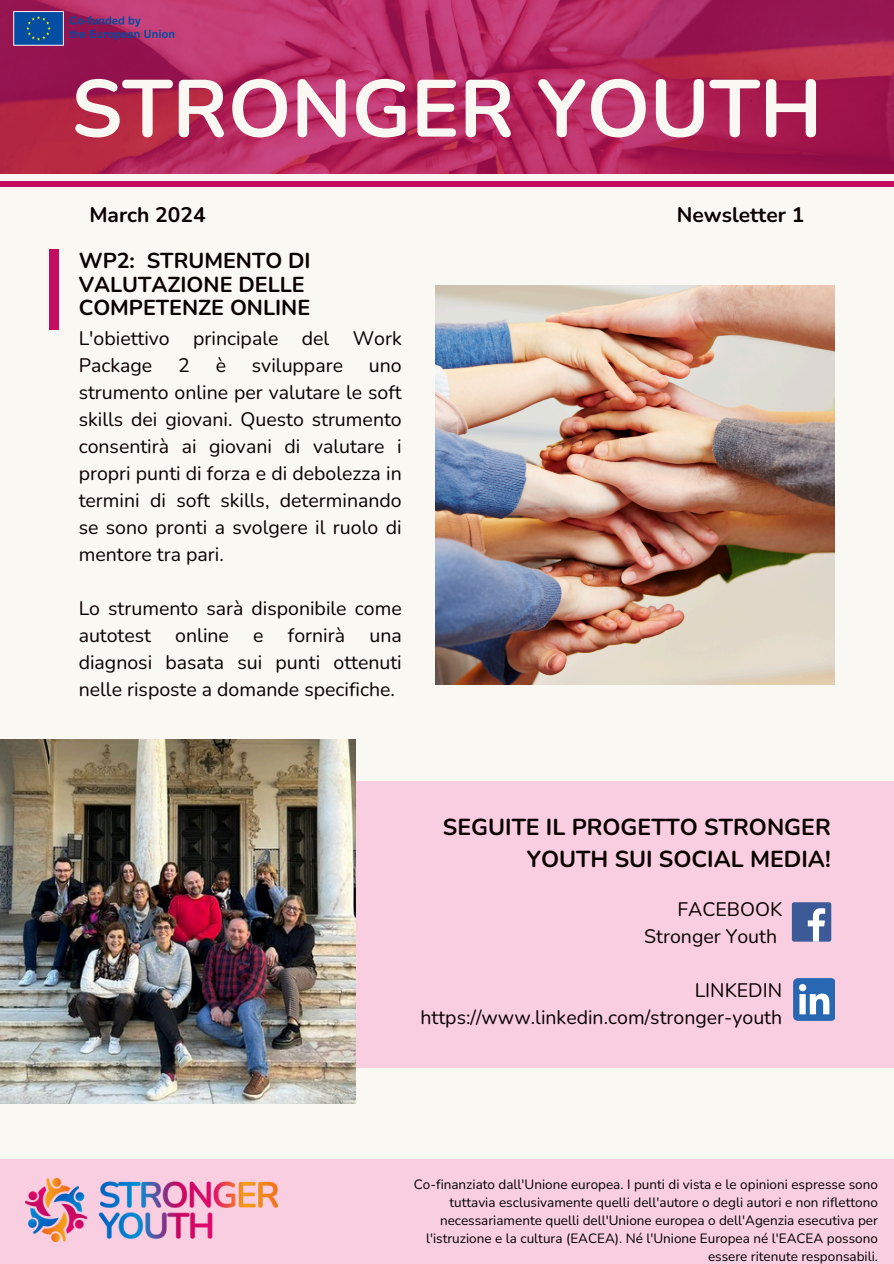
<style>
.page{position:relative;width:894px;height:1264px;background:#fff}
.page>*{position:absolute;margin:0;border:0;box-sizing:border-box;transform-origin:0 0}
.t1{font:700 80.7px "Nunito";color:#faf8f2}
.t2{font:700 23.1px/31.5px "Nunito";color:#090000;text-align:right}
.t3{font:700 21.6px/23.7px "Nunito";color:#090000}
.t4{font:700 21px "Nunito";color:#090000}
.t5{font:19.5px/27px "Nunito";color:#090000;text-align:right}
.t6{font:13.5px/18px "Nunito";color:#000;text-align:right}
</style>
<div class="page">
<div style="left:0;top:0;width:893px;height:1263px;background:#faf8f2"></div>
<div style="left:272px;top:781px;width:621px;height:286px;background:#facee1"></div>
<div style="left:0;top:181px;width:893px;height:6px;background:#c40c61"></div>
<div style="left:49px;top:249px;width:9px;height:80px;background:#c40c61"></div>
<div style="left:0;top:1158px;width:893px;height:105px;background:#facee1"></div>
<img style="left:0;top:739px;width:356px;height:364px">
<img style="left:436px;top:285px;width:398px;height:399px">
<div style="left:791px;top:902px;width:40px;height:39px;background:#3d5a98;border-radius:2px"></div>
<svg style="left:807px;top:908px;width:17px;height:33px"></svg>
<img style="left:793px;top:978px;width:41px;height:41px">
<img style="left:25px;top:1178px;width:252px;height:63px">
<img style="left:0;top:0;width:892px;height:174px">
<img style="left:13px;top:11px;width:173px;height:36px">
<p class="t1" style="left:71px;top:55px;width:752px">STRONGER YOUTH</p>
<p class="t4" style="left:89px;top:201px;width:118px">March 2024</p>
<h2 class="t4" style="left:676px;top:201px;width:129px">Newsletter 1</h2>
<p class="t3" style="left:79px;top:249px;width:233px">WP2: STRUMENTO DI<br>VALUTAZIONE DELLE<br>COMPETENZE ONLINE</p>
<h4 class="t5" style="left:79px;top:325px;width:324px;text-align:left">L'obiettivo principale del Work<br>Package</h4>
<h4 class="t5" style="left:178px;top:352px;width:13px">2</h4>
<h4 class="t5" style="left:216px;top:352px;width:12px">è</h4>
<h4 class="t5" style="left:252px;top:352px;width:93px">sviluppare</h4>
<h4 class="t5" style="left:79px;top:352px;width:324px;text-align:justify;text-indent:290px">uno strumento online per valutare le soft skills dei giovani. Questo strumento consentirà ai giovani di valutare i propri punti di forza e di debolezza in termini di soft skills, determinando se sono pronti a svolgere il ruolo di mentore tra pari.</h4>
<h4 class="t5" style="left:79px;top:595px;width:324px;text-align:justify">Lo strumento sarà disponibile come autotest online e fornirà una diagnosi basata sui punti ottenuti nelle risposte a domande specifiche.</h4>
<h4 class="t2" style="left:443px;top:812px;width:389px">SEGUITE IL PROGETTO STRONGER<br>YOUTH SUI SOCIAL MEDIA!</h4>
<h2 class="t5" style="left:644px;top:895px;width:139px">FACEBOOK<br>Stronger Youth</h2>
<h4 class="t5" style="left:420px;top:976px;width:363px">LINKEDIN https://www.linkedin.com/stronger-youth</h4>
<p class="t6" style="left:414px;top:1175px;width:465px">Co-finanziato dall'Unione europea. I punti di vista e le opinioni espresse sono tuttavia esclusivamente quelli dell'autore o degli autori e non riflettono necessariamente quelli dell'Unione europea o dell'Agenzia esecutiva per l'istruzione e la cultura (EACEA). Né l'Unione Europea né l'EACEA possono essere ritenute responsabili.</p>
</div>
